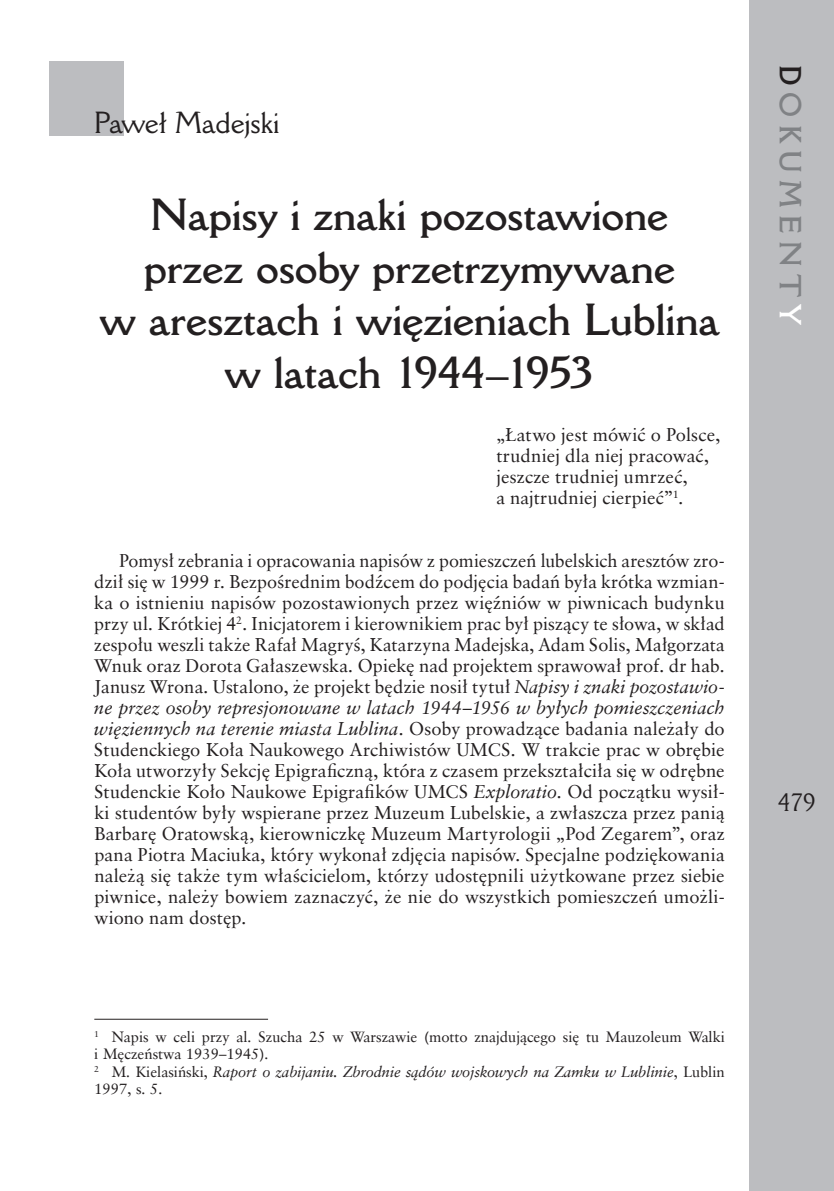
<style>
.page{position:relative;width:834px;height:1191px;background:#fff}
.page>*{position:absolute;margin:0;border:0;box-sizing:border-box;transform-origin:0 0}
.t1{font:700 43.75px/52.5px "Della Robbia PL";letter-spacing:-.005em;color:#231f20;text-align:center}
.t2{font:29.75px "Della Robbia PL";letter-spacing:-.005em;color:#231f20}
.t3{font:700 29.75px "Della Robbia PL";letter-spacing:.25em;color:#808285}
.t4{font:24.5px "Della Robbia PL";color:#231f20}
.t5{font:18.38px/21px "Class Garmnd EU";letter-spacing:.01em;color:#231f20}
.t6{font:14.88px/17.5px "Class Garmnd EU";color:#231f20}
.s1{font-style:italic}
.s2{color:#231f20}
.s3{color:#fff}
</style>
<div class="page">
<div style="left:749px;top:0;width:84px;height:1191px;background:#bcbdc0"></div>
<div style="left:50px;top:61px;width:74px;height:74px;background:#bcbdc0"></div>
<hr style="left:94px;top:1018px;width:174px;height:1px;background:#231f20">
<h2 class="t2" style="left:94px;top:104px;width:187px">Paweł Madejski</h2>
<h1 class="t1" style="left:100px;top:188px;width:621px">Napisy i znaki pozostawione przez osoby przetrzymywane<br>w aresztach i wi´zieniach Lublina w latach 1944–1953</h1>
<p class="t5" style="left:496px;top:424px;width:226px">„Łatwo jest mówić o Polsce, trudniej dla niej pracować, jeszcze trudniej umrzeć,<br>a najtrudniej cierpieć”<sup>1</sup>.</p>
<p class="t5" style="left:94px;top:550px;width:632px;text-align:justify;text-indent:25px">Pomysł zebrania i opracowania napisów z pomieszczeń lubelskich aresztów zro&shy;dził się w 1999 r. Bezpośrednim bodźcem do podjęcia badań była krótka wzmian&shy;ka o istnieniu napisów pozostawionych przez więźniów w piwnicach budynku przy ul. Krótkiej 4<sup>2</sup>. Inicjatorem i kierownikiem prac był piszący te słowa, w skład zespołu weszli także Rafał Magryś, Katarzyna Madejska, Adam Solis, Małgorzata Wnuk oraz Dorota Gałaszewska. Opiekę nad projektem sprawował prof. dr hab.<br>Janusz Wrona. Ustalono, że projekt będzie nosił tytuł <span class="s1">Napisy i znaki pozostawio&shy;ne przez osoby represjonowane w latach 1944–1956 w byłych pomieszczeniach więziennych na terenie miasta Lublina</span>. Osoby prowadzące badania należały do Studenckiego Koła Naukowego Archiwistów UMCS. W trakcie prac w obrębie Koła utworzyły Sekcję Epigraficzną, która z czasem przekształciła się w odrębne Studenckie Koło Naukowe Epigrafików UMCS <span class="s1">Exploratio</span>. Od początku wysił&shy;ki studentów były wspierane przez Muzeum Lubelskie, a zwłaszcza przez panią Barbarę Oratowską, kierowniczkę Muzeum Martyrologii „Pod Zegarem”, oraz pana Piotra Maciuka, który wykonał zdjęcia napisów. Specjalne podziękowania należą się także tym właścicielom, którzy udostępnili użytkowane przez siebie piwnice, należy bowiem zaznaczyć, że nie do wszystkich pomieszczeń umożli&shy;wiono nam dostęp.</p>
<p class="t6" style="left:94px;top:1027px;width:632px"><sup>1</sup> Napis w celi przy al. Szucha 25 w Warszawie (motto znajdującego się tu Mauzoleum Walki i Męczeństwa 1939–1945).<br><sup>2</sup> M. Kielasiński, <span class="s1">Raport o zabijaniu. Zbrodnie sądów wojskowych na Zamku w Lublinie</span>, Lublin 1997, s. 5.</p>
<h2 class="t3" style="left:808px;top:64px;width:263px;rotate:90deg"><span class="s2">D</span>OKUMENT<span class="s3">Y</span></h2>
<h3 class="t4" style="left:777px;top:787px;width:40px">479</h3>
</div>
